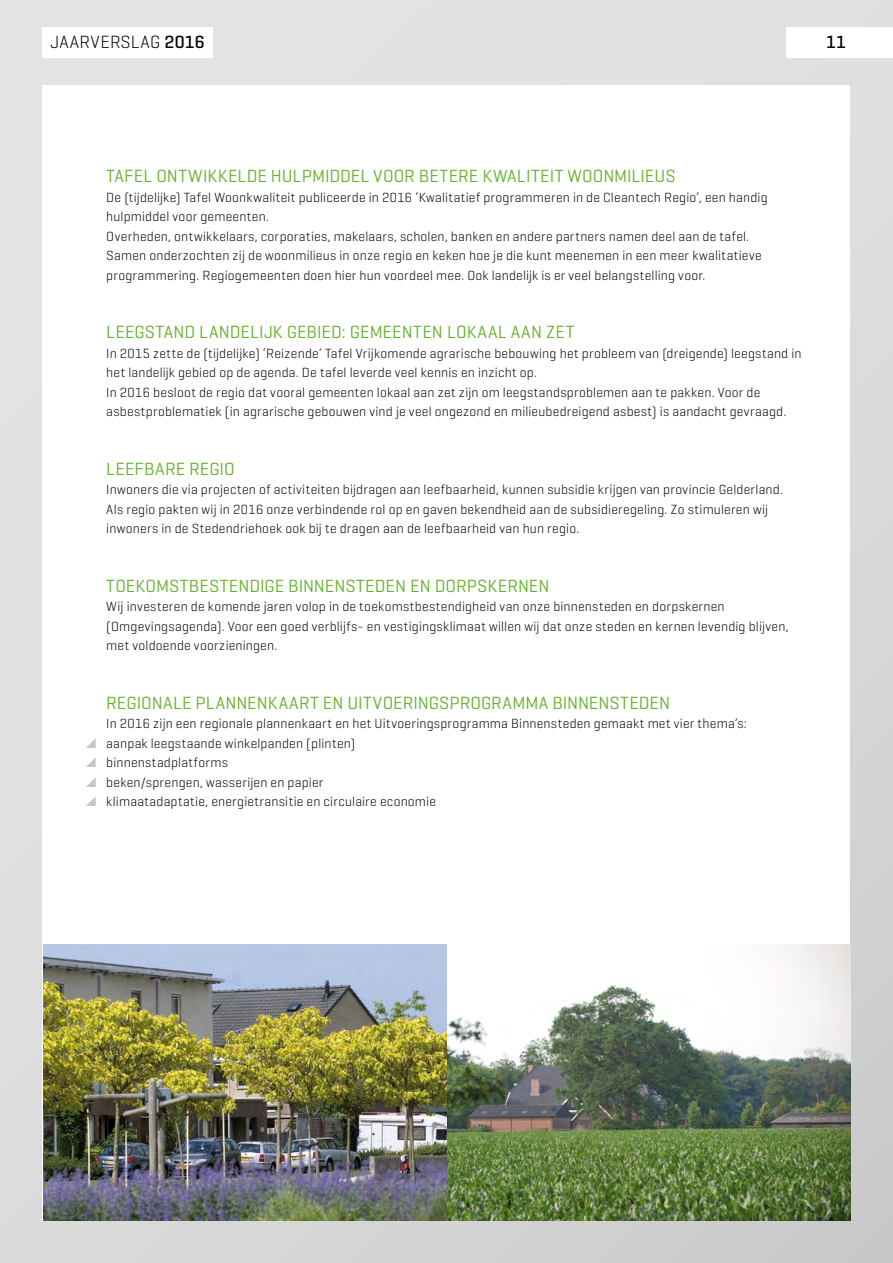
<style>
.page{position:relative;width:893px;height:1263px;background:#fff}
.page>*{position:absolute;margin:0;border:0;box-sizing:border-box;transform-origin:0 0}
.TK{font:18px "Geogrotesque";letter-spacing:.01em;color:#65b32e}
.t1{font:300 18px "Geogrotesque";letter-spacing:.02em;color:#000}
.t2{font:500 18px "Geogrotesque";color:#000}
.PT{font:300 13.5px/19.5px "Geogrotesque";letter-spacing:.015em;color:#000}
.PTi{font:300 13.5px "Geogrotesque";letter-spacing:.015em;color:#000}
.s1{font-weight:500}
</style>
<div class="page">
<div style="left:0;top:0;width:893px;height:1263px;background:linear-gradient(to right,#dfdfdf,#d6d6d5)"></div>
<hr style="left:0;top:0;width:1px;height:1263px;background:#e2e2e1">
<div style="left:43px;top:85px;width:807px;height:1135px;background:#fff"></div>
<div style="left:43px;top:27px;width:170px;height:31px;background:#fff"></div>
<div style="left:787px;top:27px;width:106px;height:31px;background:#fff"></div>
<img style="left:43px;top:944px;width:807px;height:276px">
<h1 class="t1" style="left:50px;top:31px;width:156px">JAARVERSLAG <span class="s1">2016</span></h1>
<h1 class="t2" style="left:826px;top:31px;width:22px">11</h1>
<p class="TK" style="left:106px;top:165px;width:571px">TAFEL ONTWIKKELDE HULPMIDDEL VOOR BETERE KWALITEIT WOONMILIEUS</p>
<p class="PT" style="left:106px;top:187px;width:663px">De (tijdelijke) Tafel Woonkwaliteit publiceerde in 2016 ‘Kwalitatief programmeren in de Cleantech Regio’, een handig hulpmiddel voor gemeenten.</p>
<p class="PT" style="left:106px;top:226px;width:657px">Overheden, ontwikkelaars, corporaties, makelaars, scholen, banken en andere partners namen deel aan de tafel.<br>Samen onderzochten zij de woonmilieus in onze regio en keken hoe je die kunt meenemen in een meer kwalitatieve programmering. Regiogemeenten doen hier hun voordeel mee. Ook landelijk is er veel belangstelling voor.</p>
<p class="TK" style="left:106px;top:321px;width:470px">LEEGSTAND LANDELIJK GEBIED: GEMEENTEN LOKAAL AAN ZET</p>
<p class="PT" style="left:106px;top:343px;width:697px">In 2015 zette de (tijdelijke) ‘Reizende’ Tafel Vrijkomende agrarische bebouwing het probleem van (dreigende) leegstand in het landelijk gebied op de agenda. De tafel leverde veel kennis en inzicht op.</p>
<p class="PT" style="left:106px;top:382px;width:681px">In 2016 besloot de regio dat vooral gemeenten lokaal aan zet zijn om leegstandsproblemen aan te pakken. Voor de asbestproblematiek (in agrarische gebouwen vind je veel ongezond en milieubedreigend asbest) is aandacht gevraagd.</p>
<p class="TK" style="left:106px;top:457px;width:130px">LEEFBARE REGIO</p>
<p class="PT" style="left:106px;top:480px;width:678px">Inwoners die via projecten of activiteiten bijdragen aan leefbaarheid, kunnen subsidie krijgen van provincie Gelderland.</p>
<p class="PT" style="left:106px;top:499px;width:663px">Als regio pakten wij in 2016 onze verbindende rol op en gaven bekendheid aan de subsidieregeling. Zo stimuleren wij inwoners in de Stedendriehoek ook bij te dragen aan de leefbaarheid van hun regio.</p>
<p class="TK" style="left:106px;top:574px;width:445px">TOEKOMSTBESTENDIGE BINNENSTEDEN EN DORPSKERNEN</p>
<p class="PT" style="left:106px;top:597px;width:684px">Wij investeren de komende jaren volop in de toekomstbestendigheid van onze binnensteden en dorpskernen (Omgevingsagenda). Voor een goed verblijfs- en vestigingsklimaat willen wij dat onze steden en kernen levendig blijven, met voldoende voorzieningen.</p>
<p class="TK" style="left:106px;top:691px;width:565px">REGIONALE PLANNENKAART EN UITVOERINGSPROGRAMMA BINNENSTEDEN</p>
<p class="PT" style="left:106px;top:714px;width:642px">In 2016 zijn een regionale plannenkaart en het Uitvoeringsprogramma Binnensteden gemaakt met vier thema’s:</p>
<p class="PTi" style="left:106px;top:735px;width:250px">aanpak leegstaande winkelpanden (plinten)</p>
<p class="PTi" style="left:106px;top:754px;width:123px">binnenstadplatforms</p>
<p class="PTi" style="left:106px;top:774px;width:219px">beken/sprengen, wasserijen en papier</p>
<p class="PTi" style="left:106px;top:793px;width:331px">klimaatadaptatie, energietransitie en circulaire economie</p>
</div>
